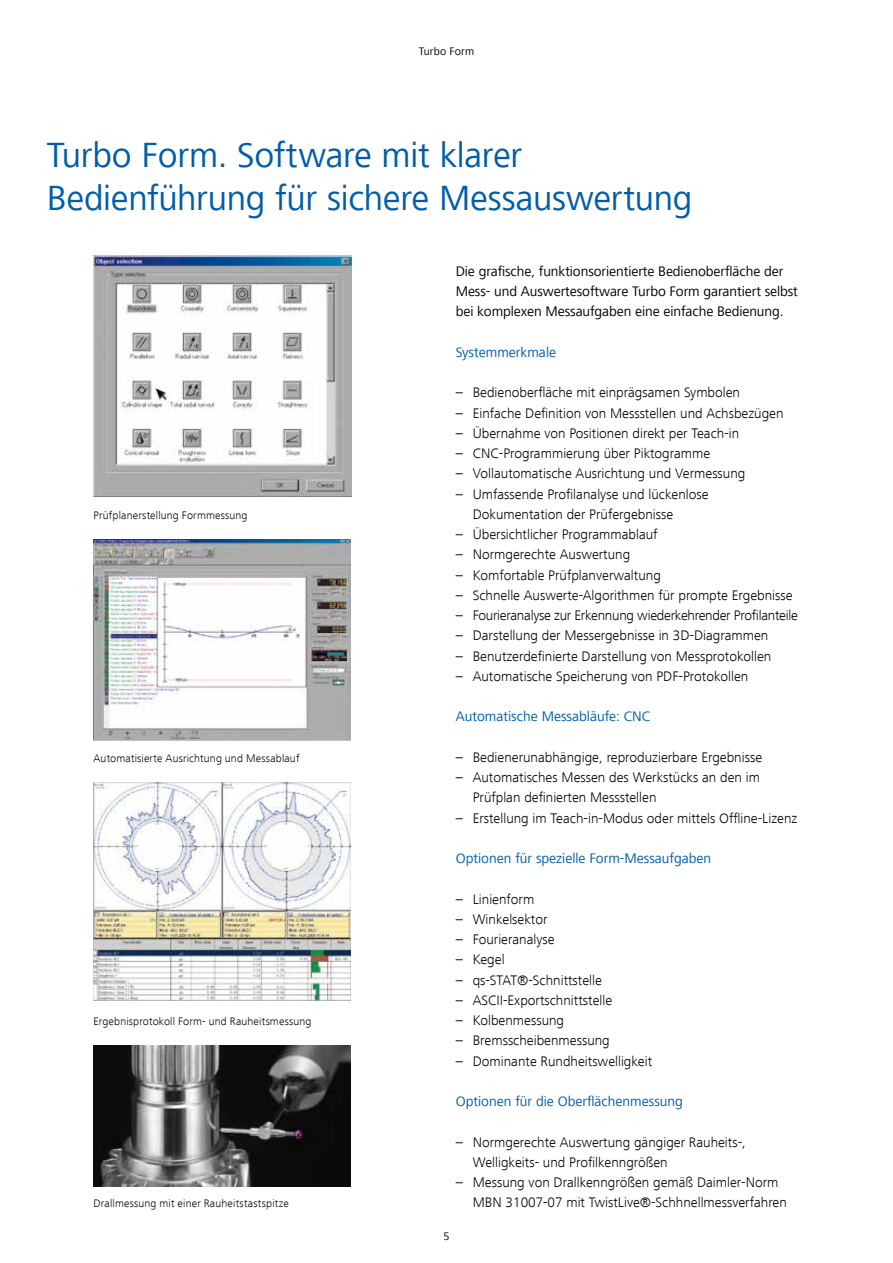
<style>
.page{position:relative;width:893px;height:1263px;background:#fff}
.page>*{position:absolute;margin:0;border:0;box-sizing:border-box;transform-origin:0 0}
.t1{font:36px/43.5px "Frutiger Next LT";letter-spacing:-.005em;color:#005da9}
.t2{font:300 14.25px/20.2px "Frutiger Next LT";color:#000}
.t3{font:14.25px/20.2px "Frutiger Next LT";letter-spacing:-.005em;color:#000}
.t4{font:14.25px "Frutiger Next LT";color:#005da9}
.t5{font:300 14.25px "Frutiger Next LT";letter-spacing:-.02em;color:#000}
.t6{font:300 11.25px "Frutiger Next LT";letter-spacing:.015em;color:#000}
.t7{font:11.25px "Frutiger Next LT";letter-spacing:.02em;color:#000}
</style>
<div class="page">
<img style="left:94px;top:256px;width:257px;height:241px">
<img style="left:94px;top:539px;width:257px;height:201px">
<img style="left:94px;top:782px;width:257px;height:218px">
<img style="left:94px;top:1045px;width:257px;height:141px">
<p class="t7" style="left:419px;top:45px;width:57px">Turbo Form</p>
<h1 class="t1" style="left:47px;top:133px;width:647px">Turbo Form. Software mit klarer<br>Bedienführung für sichere Messauswertung</h1>
<p class="t6" style="left:94px;top:509px;width:156px">Prüfplanerstellung Formmessung</p>
<p class="t6" style="left:94px;top:752px;width:207px">Automatisierte Ausrichtung und Messablauf</p>
<p class="t6" style="left:94px;top:1015px;width:219px">Ergebnisprotokoll Form- und Rauheitsmessung</p>
<p class="t6" style="left:94px;top:1197px;width:197px">Drallmessung mit einer Rauheitstastspitze</p>
<p class="t3" style="left:456px;top:261px;width:344px">Die grafische, funktionsorientierte Bedienoberfläche der<br>Mess- und Auswertesoftware Turbo Form garantiert selbst bei komplexen Messaufgaben eine einfache Bedienung.</p>
<p class="t4" style="left:456px;top:344px;width:102px">Systemmerkmale</p>
<p class="t2" style="left:456px;top:382px;width:286px">– Bedienoberfläche mit einprägsamen Symbolen</p>
<p class="t2" style="left:456px;top:403px;width:329px">– Einfache Definition von Messstellen und Achsbezügen</p>
<p class="t2" style="left:456px;top:423px;width:285px">– Übernahme von Positionen direkt per Teach-in</p>
<p class="t2" style="left:456px;top:443px;width:256px">– CNC-Programmierung über Piktogramme</p>
<p class="t2" style="left:456px;top:463px;width:291px">– Vollautomatische Ausrichtung und Vermessung</p>
<p class="t2" style="left:473px;top:484px;width:237px;text-indent:-17px">– Umfassende Profilanalyse und lückenlose<br>Dokumentation der Prüfergebnisse</p>
<p class="t2" style="left:456px;top:524px;width:203px">– Übersichtlicher Programmablauf</p>
<p class="t2" style="left:456px;top:544px;width:176px">– Normgerechte Auswertung</p>
<p class="t2" style="left:456px;top:565px;width:207px">– Komfortable Prüfplanverwaltung</p>
<p class="t2" style="left:456px;top:585px;width:338px">– Schnelle Auswerte-Algorithmen für prompte Ergebnisse</p>
<p class="t5" style="left:456px;top:607px;width:344px">– Fourieranalyse zur Erkennung wiederkehrender Profilanteile</p>
<p class="t2" style="left:456px;top:625px;width:314px">– Darstellung der Messergebnisse in 3D-Diagrammen</p>
<p class="t2" style="left:456px;top:646px;width:317px">– Benutzerdefinierte Darstellung von Messprotokollen</p>
<p class="t2" style="left:456px;top:666px;width:294px">– Automatische Speicherung von PDF-Protokollen</p>
<p class="t4" style="left:456px;top:709px;width:196px">Automatische Messabläufe: CNC</p>
<p class="t2" style="left:456px;top:747px;width:308px">– Bedienerunabhängige, reproduzierbare Ergebnisse</p>
<p class="t2" style="left:473px;top:767px;width:289px;text-indent:-17px">– Automatisches Messen des Werkstücks an den im<br>Prüfplan definierten Messstellen</p>
<p class="t2" style="left:456px;top:808px;width:343px">– Erstellung im Teach-in-Modus oder mittels Offline-Lizenz</p>
<p class="t4" style="left:456px;top:850px;width:257px">Optionen für spezielle Form-Messaufgaben</p>
<p class="t2" style="left:456px;top:889px;width:80px">– Linienform</p>
<p class="t2" style="left:456px;top:909px;width:93px">– Winkelsektor</p>
<p class="t2" style="left:456px;top:929px;width:100px">– Fourieranalyse</p>
<p class="t2" style="left:456px;top:949px;width:50px">– Kegel</p>
<p class="t2" style="left:456px;top:970px;width:148px">– qs-STAT®-Schnittstelle</p>
<p class="t2" style="left:456px;top:990px;width:158px">– ASCII-Exportschnittstelle</p>
<p class="t2" style="left:456px;top:1010px;width:110px">– Kolbenmessung</p>
<p class="t2" style="left:456px;top:1030px;width:156px">– Bremsscheibenmessung</p>
<p class="t2" style="left:456px;top:1051px;width:198px">– Dominante Rundheitswelligkeit</p>
<p class="t4" style="left:456px;top:1093px;width:229px">Optionen für die Oberflächenmessung</p>
<p class="t2" style="left:473px;top:1132px;width:275px;text-indent:-17px">– Normgerechte Auswertung gängiger Rauheits-,<br>Welligkeits- und Profilkenngrößen</p>
<p class="t2" style="left:473px;top:1172px;width:316px;text-indent:-17px">– Messung von Drallkenngrößen gemäß Daimler-Norm<br>MBN 31007-07 mit TwistLive®-Schhnellmessverfahren</p>
<p class="t7" style="left:443px;top:1229px;width:8px">5</p>
</div>
